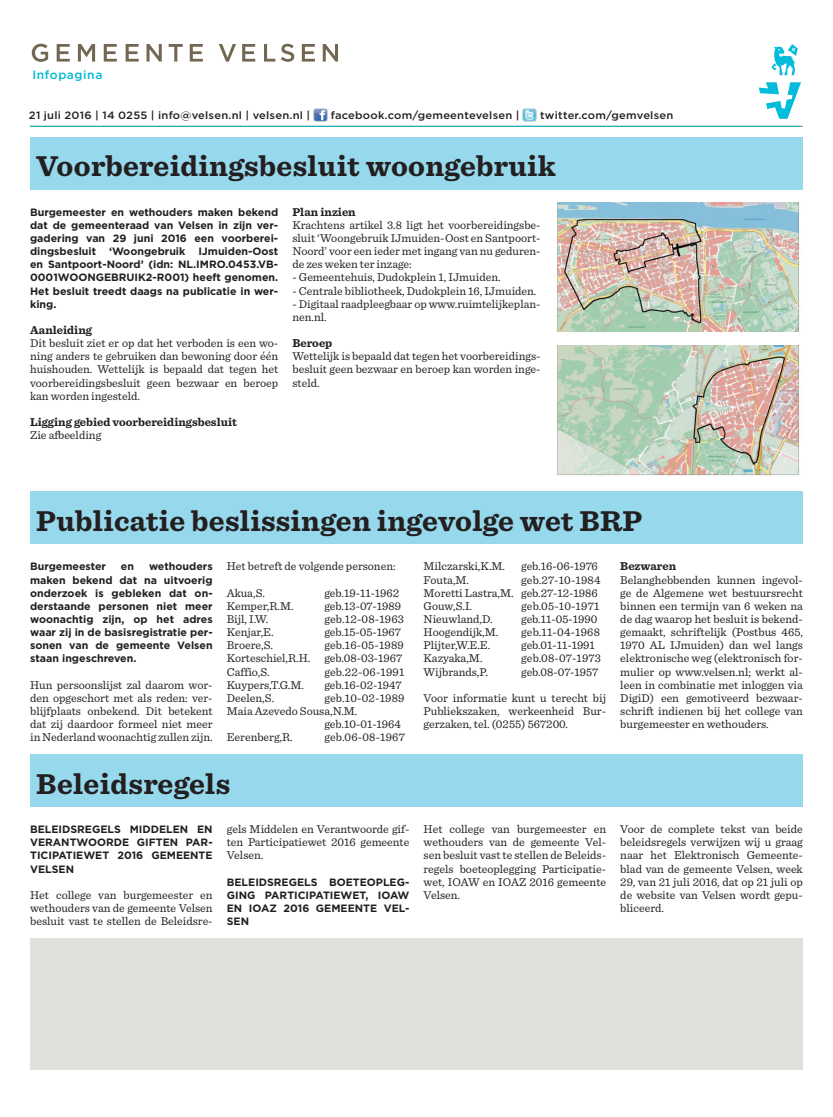
<style>
.page{position:relative;width:833px;height:1117px;background:#fff}
.page>*{position:absolute;margin:0;border:0;box-sizing:border-box;transform-origin:0 0}
._0_4_Kop_22pt{font:700 30px "Sentinel";letter-spacing:.01em;color:#231f20}
.t1{font:500 12px "Gotham";letter-spacing:.05em;color:#00bad1}
.tekst_mager{font:11.88px/13.1px "Sentinel";color:#231f20;text-align:justify}
.tekst_mager-2{font:700 11.88px "Sentinel";color:#231f20}
.tekst_mager-3{font:700 10.62px/13.1px "Gotham";color:#231f20;text-align:justify}
.t2{font:500 10.62px "Gotham";letter-spacing:.02em;color:#231f20;scale:1.05 1}
</style>
<div class="page">
<svg style="left:32px;top:44px;width:16px;height:18px"></svg>
<svg style="left:57px;top:44px;width:13px;height:18px"></svg>
<svg style="left:78px;top:44px;width:17px;height:18px"></svg>
<svg style="left:104px;top:44px;width:13px;height:18px"></svg>
<svg style="left:126px;top:44px;width:13px;height:18px"></svg>
<svg style="left:146px;top:44px;width:16px;height:18px"></svg>
<svg style="left:169px;top:44px;width:14px;height:18px"></svg>
<svg style="left:190px;top:44px;width:13px;height:18px"></svg>
<svg style="left:219px;top:44px;width:17px;height:18px"></svg>
<svg style="left:242px;top:44px;width:13px;height:18px"></svg>
<svg style="left:264px;top:44px;width:11px;height:18px"></svg>
<svg style="left:281px;top:44px;width:13px;height:18px"></svg>
<svg style="left:302px;top:44px;width:13px;height:18px"></svg>
<svg style="left:323px;top:44px;width:15px;height:18px"></svg>
<svg style="left:759px;top:82px;width:42px;height:37px"></svg>
<svg style="left:771px;top:44px;width:27px;height:31px"></svg>
<hr style="left:30px;top:126px;width:773px;height:1px;background:#897b72">
<img style="left:314px;top:108px;width:13px;height:14px">
<img style="left:523px;top:108px;width:14px;height:14px">
<hr style="left:30px;top:126px;width:769px;height:1px;background:#00bad1">
<div style="left:30px;top:137px;width:773px;height:52px;background:#97d9ec"></div>
<img style="left:557px;top:202px;width:243px;height:129px">
<img style="left:557px;top:345px;width:243px;height:131px">
<div style="left:30px;top:491px;width:773px;height:53px;background:#97d9ec"></div>
<div style="left:30px;top:754px;width:773px;height:52px;background:#97d9ec"></div>
<div style="left:30px;top:938px;width:773px;height:131px;background:#e1dfda"></div>
<p class="t1" style="left:32px;top:67px;width:71px">Infopagina</p>
<p class="t2" style="left:29px;top:108px;width:269px">21 juli 2016 | 14 0255 | info@velsen.nl | velsen.nl |</p>
<p class="t2" style="left:331px;top:108px;width:181px">facebook.com/gemeentevelsen |</p>
<p class="t2" style="left:540px;top:108px;width:128px">twitter.com/gemvelsen</p>
<p class="_0_4_Kop_22pt" style="left:36px;top:143px;width:521px">Voorbereidingsbesluit woongebruik</p>
<p class="tekst_mager-3" style="left:30px;top:205px;width:250px">Burgemeester en wethouders maken bekend dat de gemeenteraad van Velsen in zijn ver&shy;gadering van 29 juni 2016 een voorberei&shy;dingsbesluit ‘Woongebruik IJmuiden-Oost en Santpoort-Noord’ (idn: NL.IMRO.0453.VB-0001WOONGEBRUIK2-R001) heeft genomen.<br>Het besluit treedt daags na publicatie in wer&shy;king.</p>
<p class="tekst_mager-2" style="left:30px;top:320px;width:63px">Aanleiding</p>
<p class="tekst_mager" style="left:30px;top:336px;width:250px">Dit besluit ziet er op dat het verboden is een wo&shy;ning anders te gebruiken dan bewoning door één huishouden. Wettelijk is bepaald dat tegen het voorbereidingsbesluit geen bezwaar en beroep kan worden ingesteld.</p>
<p class="tekst_mager-2" style="left:30px;top:412px;width:208px">Ligging gebied voorbereidingsbesluit</p>
<p class="tekst_mager" style="left:30px;top:427px;width:73px">Zie afbeelding</p>
<p class="tekst_mager-2" style="left:292px;top:202px;width:65px">Plan inzien</p>
<p class="tekst_mager" style="left:292px;top:217px;width:250px">Krachtens artikel 3.8 ligt het voorbereidingsbe&shy;sluit ‘Woongebruik IJmuiden-Oost en Santpoort-Noord’ voor een ieder met ingang van nu geduren&shy;de zes weken ter inzage:</p>
<p class="tekst_mager" style="left:292px;top:270px;width:210px">- Gemeentehuis, Dudokplein 1, IJmuiden.</p>
<p class="tekst_mager" style="left:292px;top:283px;width:246px">- Centrale bibliotheek, Dudokplein 16, IJmuiden.</p>
<p class="tekst_mager" style="left:292px;top:296px;width:250px">- Digitaal raadpleegbaar op www.ruimtelijkeplan&shy;nen.nl.</p>
<p class="tekst_mager-2" style="left:292px;top:334px;width:41px">Beroep</p>
<p class="tekst_mager" style="left:292px;top:349px;width:250px">Wettelijk is bepaald dat tegen het voorbereidings&shy;besluit geen bezwaar en beroep kan worden inge&shy;steld.</p>
<p class="_0_4_Kop_22pt" style="left:36px;top:497px;width:607px">Publicatie beslissingen ingevolge wet BRP</p>
<p class="tekst_mager-3" style="left:30px;top:560px;width:77px">Burgemeester</p>
<p class="tekst_mager-3" style="left:121px;top:560px;width:15px">en</p>
<p class="tekst_mager" style="left:227px;top:559px;width:170px">Het betreft de volgende personen:</p>
<p class="tekst_mager" style="left:227px;top:585px;width:40px">Akua,S.</p>
<p class="tekst_mager" style="left:324px;top:585px;width:76px">geb.19-11-1962</p>
<p class="tekst_mager" style="left:227px;top:598px;width:68px">Kemper,R.M.</p>
<p class="tekst_mager" style="left:324px;top:598px;width:78px">geb.13-07-1989</p>
<p class="tekst_mager" style="left:227px;top:611px;width:43px">Bijl, I.W.</p>
<p class="tekst_mager" style="left:324px;top:611px;width:81px">geb.12-08-1963</p>
<p class="tekst_mager" style="left:227px;top:624px;width:48px">Kenjar,E.</p>
<p class="tekst_mager" style="left:324px;top:624px;width:78px">geb.15-05-1967</p>
<p class="tekst_mager" style="left:227px;top:637px;width:48px">Broere,S.</p>
<p class="tekst_mager" style="left:423px;top:559px;width:83px">Milczarski,K.M.</p>
<p class="tekst_mager" style="left:521px;top:559px;width:78px">geb.16-06-1976</p>
<p class="tekst_mager" style="left:423px;top:572px;width:47px">Fouta,M.</p>
<p class="tekst_mager-2" style="left:620px;top:557px;width:57px">Bezwaren</p>
<p class="tekst_mager" style="left:620px;top:572px;width:184px">Belanghebbenden kunnen ingevol&shy;ge de Algemene wet bestuursrecht binnen een termijn van 6 weken na de dag waarop het besluit is bekend&shy;gemaakt, schriftelijk (Postbus 465, 1970 AL IJmuiden) dan wel langs elektronische weg (elektronisch for&shy;mulier op www.velsen.nl; werkt al&shy;leen in combinatie met inloggen via DigiD) een gemotiveerd bezwaar&shy;schrift indienen bij het college van burgemeester en wethouders.</p>
<p class="tekst_mager-3" style="left:30px;top:560px;width:184px;text-indent:119px">wethouders maken bekend dat na uitvoerig onderzoek is gebleken dat on&shy;derstaande personen niet meer woonachtig zijn, op het adres waar zij in de basisregistratie per&shy;sonen van de gemeente Velsen staan ingeschreven.</p>
<p class="tekst_mager" style="left:30px;top:677px;width:184px">Hun persoonslijst zal daarom wor&shy;den opgeschort met als reden: ver&shy;blijfplaats onbekend. Dit betekent dat zij daardoor formeel niet meer in Nederland woonachtig zullen zijn.</p>
<p class="tekst_mager" style="left:423px;top:572px;width:178px;text-align:right">geb.27-10-1984<br>Moretti Lastra,M. geb.27-12-1986</p>
<p class="tekst_mager" style="left:423px;top:598px;width:50px">Gouw,S.I.</p>
<p class="tekst_mager" style="left:521px;top:598px;width:80px">geb.05-10-1971</p>
<p class="tekst_mager" style="left:423px;top:611px;width:71px">Nieuwland,D.</p>
<p class="tekst_mager" style="left:521px;top:611px;width:78px">geb.11-05-1990</p>
<p class="tekst_mager" style="left:423px;top:624px;width:76px">Hoogendijk,M.</p>
<p class="tekst_mager" style="left:521px;top:624px;width:80px">geb.11-04-1968</p>
<p class="tekst_mager" style="left:423px;top:637px;width:68px">Plijter,W.E.E.</p>
<p class="tekst_mager" style="left:521px;top:637px;width:75px">geb.01-11-1991</p>
<p class="tekst_mager" style="left:423px;top:651px;width:60px">Kazyaka,M.</p>
<p class="tekst_mager" style="left:521px;top:651px;width:81px">geb.08-07-1973</p>
<p class="tekst_mager" style="left:423px;top:664px;width:66px">Wijbrands,P.</p>
<p class="tekst_mager" style="left:521px;top:664px;width:79px">geb.08-07-1957</p>
<p class="tekst_mager" style="left:423px;top:690px;width:184px">Voor informatie kunt u terecht bij Publiekszaken, werkeenheid Bur&shy;gerzaken, tel. (0255) 567200.</p>
<p class="tekst_mager" style="left:227px;top:637px;width:178px;text-align:right">geb.16-05-1989<br>Korteschiel,R.H. geb.08-03-1967</p>
<p class="tekst_mager" style="left:227px;top:664px;width:44px">Caffio,S.</p>
<p class="tekst_mager" style="left:324px;top:664px;width:81px">geb.22-06-1991</p>
<p class="tekst_mager" style="left:227px;top:677px;width:79px">Kuypers,T.G.M.</p>
<p class="tekst_mager" style="left:324px;top:677px;width:79px">geb.16-02-1947</p>
<p class="tekst_mager" style="left:227px;top:690px;width:49px">Deelen,S.</p>
<p class="tekst_mager" style="left:227px;top:690px;width:179px;text-indent:98px">geb.10-02-1989<br>Maia Azevedo Sousa,N.M.</p>
<p class="tekst_mager" style="left:324px;top:716px;width:78px">geb.10-01-1964</p>
<p class="tekst_mager" style="left:227px;top:729px;width:67px">Eerenberg,R.</p>
<p class="tekst_mager" style="left:324px;top:729px;width:82px">geb.06-08-1967</p>
<p class="_0_4_Kop_22pt" style="left:36px;top:759px;width:195px">Beleidsregels</p>
<p class="tekst_mager-3" style="left:30px;top:822px;width:184px">BELEIDSREGELS MIDDELEN EN VERANTWOORDE GIFTEN PAR-TICIPATIEWET 2016 GEMEENTE VELSEN</p>
<p class="tekst_mager" style="left:30px;top:887px;width:184px">Het college van burgemeester en wethouders van de gemeente Velsen besluit vast te stellen de Beleidsre-</p>
<p class="tekst_mager" style="left:227px;top:821px;width:184px">gels Middelen en Verantwoorde gif&shy;ten Participatiewet 2016 gemeente Velsen.</p>
<p class="tekst_mager-3" style="left:227px;top:875px;width:184px">BELEIDSREGELS BOETEOPLEG-GING PARTICIPATIEWET, IOAW EN IOAZ 2016 GEMEENTE VEL-SEN</p>
<p class="tekst_mager" style="left:423px;top:821px;width:184px">Het college van burgemeester en wethouders van de gemeente Vel&shy;sen besluit vast te stellen de Beleids&shy;regels boeteoplegging Participatie&shy;wet, IOAW en IOAZ 2016 gemeente Velsen.</p>
<p class="tekst_mager" style="left:620px;top:821px;width:184px">Voor de complete tekst van beide beleidsregels verwijzen wij u graag naar het Elektronisch Gemeente&shy;blad van de gemeente Velsen, week 29, van 21 juli 2016, dat op 21 juli op de website van Velsen wordt gepu&shy;bliceerd.</p>
</div>
